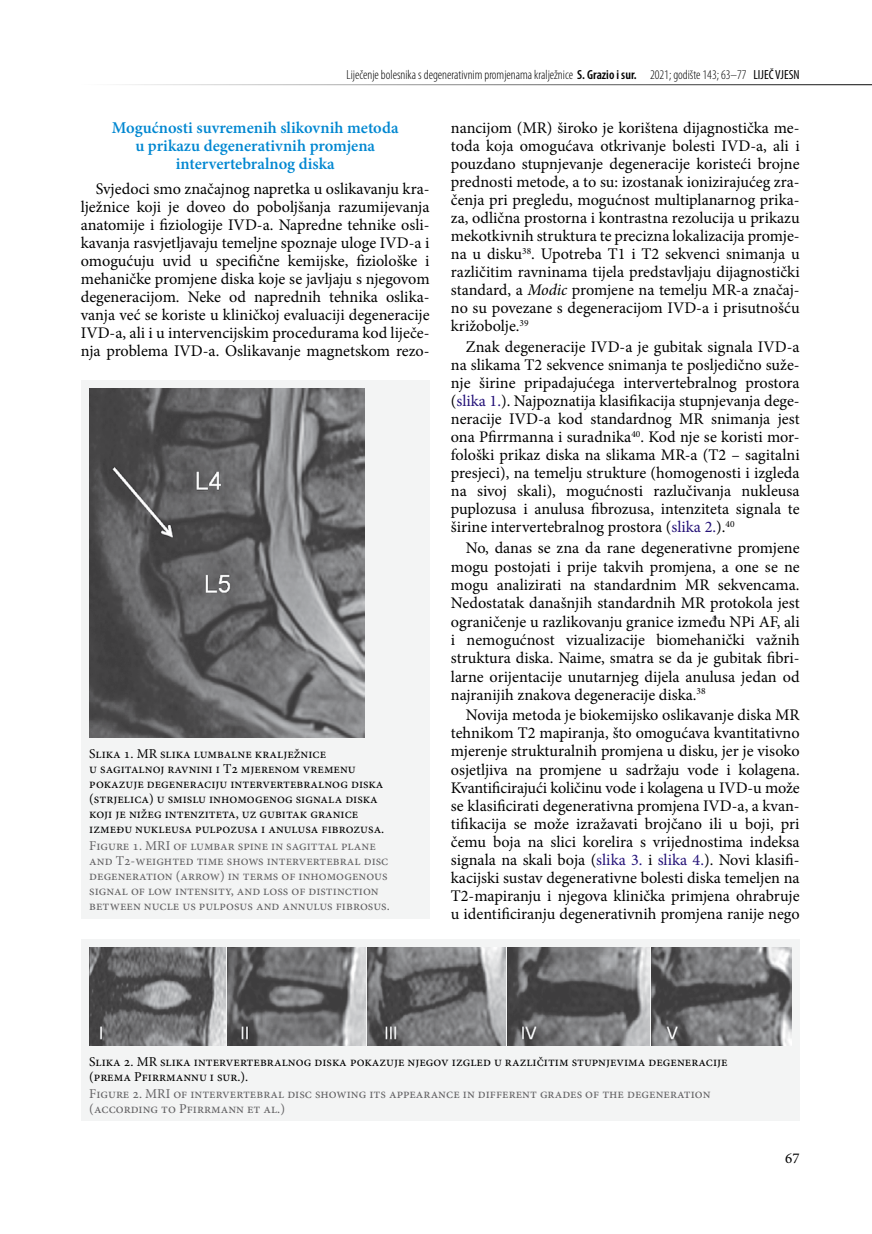
<style>
.page{position:relative;width:872px;height:1234px;background:#fff}
.page>*{position:absolute;margin:0;border:0;box-sizing:border-box;transform-origin:0 0}
.t1{font:600 16.5px/18px "Minion Pro";color:#0087d1;text-align:center}
.t2{font:16.2px/18px "Minion Pro";color:#000;text-align:justify}
.t3{font:15px "Minion Pro";color:#000}
.t4{font:13.5px/15px "Minion Pro";color:#000}
.t5{font:13.5px/15px "Minion Pro";color:#646365}
.t6{font:300 condensed 13.2px "Myriad Pro";color:#000}
.s1{font-weight:600}
.s2{font-weight:400}
.s3{font-style:italic}
.s4{color:#231177}
</style>
<div class="page">
<hr style="left:81px;top:84px;width:791px;height:1px;background:#000">
<div style="left:81px;top:380px;width:348px;height:538px;background:#f3f4f4"></div>
<img style="left:89px;top:388px;width:276px;height:349px">
<div style="left:81px;top:939px;width:718px;height:181px;background:#f3f4f4"></div>
<img style="left:89px;top:947px;width:137px;height:97px">
<img style="left:228px;top:947px;width:137px;height:97px">
<img style="left:367px;top:947px;width:139px;height:97px">
<img style="left:508px;top:947px;width:141px;height:97px">
<img style="left:651px;top:947px;width:140px;height:97px">
<p class="t6" style="left:346px;top:67px;width:454px">Liječenje bolesnika s degenerativnim promjenama kralježnice <span class="s1">S. Grazio i sur.</span> 2021; godište 143; 63–77 <span class="s2">LIJEČ VJESN</span></p>
<p class="t1" style="left:112px;top:119px;width:288px">Mogućnosti suvremenih slikovnih metoda u prikazu degenerativnih promjena intervertebralnog diska</p>
<p class="t2" style="left:81px;top:179px;width:350px;text-indent:15px">Svjedoci smo značajnog napretka u oslikavanju kra&shy;lježnice koji je doveo do poboljšanja razumijevanja anatomije i fiziologije IVD-a. Napredne tehnike osli&shy;kavanja rasvjetljavaju temeljne spoznaje uloge IVD-a i omogućuju uvid u specifične kemijske, fiziološke i mehaničke promjene diska koje se javljaju s njegovom degeneracijom. Neke od naprednih tehnika oslika&shy;vanja već se koriste u kliničkoj evaluaciji degeneracije IVD-a, ali i u intervencijskim procedurama kod liječe&shy;nja problema IVD-a. Oslikavanje magnetskom rezo-</p>
<p class="t2" style="left:451px;top:119px;width:350px">nancijom (MR) široko je korištena dijagnostička me&shy;toda koja omogućava otkrivanje bolesti IVD-a, ali i pouzdano stupnjevanje degeneracije koristeći brojne prednosti metode, a to su: izostanak ionizirajućeg zra&shy;čenja pri pregledu, mogućnost multiplanarnog prika&shy;za, odlična prostorna i kontrastna rezolucija u prikazu mekotkivnih struktura te precizna lokalizacija promje&shy;na u disku<sup>38</sup>. Upotreba T1 i T2 sekvenci snimanja u različitim ravninama tijela predstavljaju dijagnostički standard, a <span class="s3">Modic</span> promjene na temelju MR-a značaj&shy;no su povezane s degeneracijom IVD-a i prisutnošću križobolje.<sup>39</sup></p>
<p class="t2" style="left:451px;top:338px;width:350px;text-indent:15px">Znak degeneracije IVD-a je gubitak signala IVD-a na slikama T2 sekvence snimanja te posljedično suže&shy;nje širine pripadajućega intervertebralnog prostora (<span class="s4">slika 1.</span>). Najpoznatija klasifikacija stupnjevanja dege&shy;neracije IVD-a kod standardnog MR snimanja jest ona Pfirrmanna i suradnika<sup>40</sup>. Kod nje se koristi mor&shy;fološki prikaz diska na slikama MR-a (T2 – sagitalni presjeci), na temelju strukture (homogenosti i izgleda na sivoj skali), mogućnosti razlučivanja nukleusa puplozusa i anulusa fibrozusa, intenziteta signala te širine intervertebralnog prostora (<span class="s4">slika 2.</span>).<sup>40</sup></p>
<p class="t2" style="left:451px;top:539px;width:350px;text-indent:15px">No, danas se zna da rane degenerativne promjene mogu postojati i prije takvih promjena, a one se ne mogu analizirati na standardnim MR sekvencama.<br>Nedostatak današnjih standardnih MR protokola jest ograničenje u razlikovanju granice između NPi AF, ali i nemogućnost vizualizacije biomehanički važnih struktura diska. Naime, smatra se da je gubitak fibri&shy;larne orijentacije unutarnjeg dijela anulusa jedan od najranijih znakova degeneracije diska.<sup>38</sup></p>
<p class="t2" style="left:451px;top:706px;width:350px;text-indent:15px">Novija metoda je biokemijsko oslikavanje diska MR tehnikom T2 mapiranja, što omogućava kvantitativno mjerenje strukturalnih promjena u disku, jer je visoko osjetljiva na promjene u sadržaju vode i kolagena.<br>Kvantificirajući količinu vode i kolagena u IVD-u može se klasificirati degenerativna promjena IVD-a, a kvan&shy;tifikacija se može izražavati brojčano ili u boji, pri čemu boja na slici korelira s vrijednostima indeksa signala na skali boja (<span class="s4">slika 3.</span> i <span class="s4">slika 4.</span>). Novi klasifi&shy;kacijski sustav degenerativne bolesti diska temeljen na T2-mapiranju i njegova klinička primjena ohrabruje u identificiranju degenerativnih promjena ranije nego</p>
<p class="t4" style="left:89px;top:746px;width:296px">Slika 1. MR slika lumbalne kralježnice<br>u sagitalnoj ravnini i T2 mjerenom vremenu pokazuje degeneraciju intervertebralnog diska (strjelica) u smislu inhomogenog signala diska koji je nižeg intenziteta, uz gubitak granice između nukleusa pulpozusa i anulusa fibrozusa.</p>
<p class="t5" style="left:89px;top:838px;width:302px">Figure 1. MRI of lumbar spine in sagittal plane and T2-weighted time shows intervertebral disc degeneration (arrow) in terms of inhomogenous signal of low intensity, and loss of distinction between nucle us pulposus and annulus fibrosus.</p>
<p class="t4" style="left:89px;top:1053px;width:640px">Slika 2. MR slika intervertebralnog diska pokazuje njegov izgled u različitim stupnjevima degeneracije (prema Pfirrmannu i sur.).</p>
<p class="t5" style="left:89px;top:1085px;width:623px">Figure 2. MRI of intervertebral disc showing its appearance in different grades of the degeneration (according to Pfirrmann et al.)</p>
<p class="t3" style="left:785px;top:1147px;width:16px">67</p>
</div>
